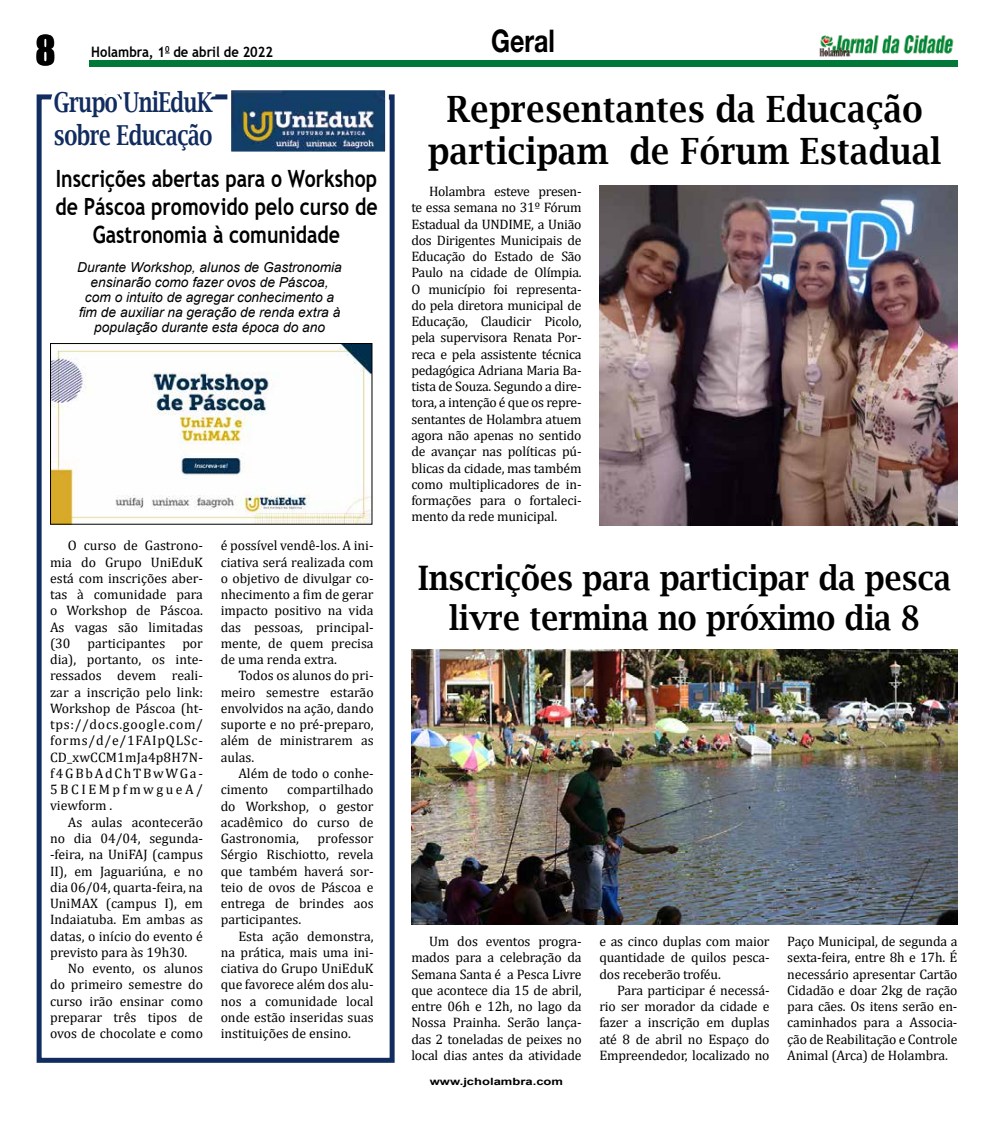
<style>
.page{position:relative;width:993px;height:1124px;background:#fff}
.page>*{position:absolute;margin:0;border:0;box-sizing:border-box;transform-origin:0 0}
.t1{font:37.5px "Impact";color:#000}
.t2{font:600 36.25px/41.2px "Lucida Bright";letter-spacing:.01em;color:#000;text-align:center;scale:.9 1}
.t3{font:600 33.75px/40px "Lucida Bright";color:#000;text-align:center;scale:.9 1}
.t4{font:700 31.25px "Helvetica Neue";color:#000;scale:.8 1}
.t5{font:600 27.5px/33px "Lucida Bright";letter-spacing:-.02em;color:#112c5f;scale:.76 1}
.t6{font:700 23.75px/27.5px "Trebuchet MS";color:#000;text-align:center;scale:.82 1}
.t7{font:700 14.38px "Trebuchet MS";color:#000;scale:.9 1}
.t8{font:13.75px/16.2px "Cambria";color:#000;text-align:justify}
.t9{font:italic 13.75px/15px "Arial";color:#000;text-align:center}
.t10{font:700 10px "Arial";color:#000;scale:1.3 1}
</style>
<div class="page">
<img style="left:819px;top:35px;width:135px;height:22px">
<div style="left:37px;top:94px;width:357px;height:968px;border:5px solid #112c5f"></div>
<svg style="left:45px;top:60px;width:912px;height:110px"></svg>
<img style="left:232px;top:91px;width:152px;height:59px">
<div style="left:227px;top:86px;width:162px;height:69px;border:4px solid #fff"></div>
<img style="left:411px;top:649px;width:546px;height:275px">
<img style="left:599px;top:185px;width:358px;height:340px">
<img style="left:52px;top:345px;width:318px;height:177px">
<div style="left:50px;top:343px;width:322px;height:181px;border:1px solid #000"></div>
<h1 class="t1" style="left:35px;top:21px;width:22px">8</h1>
<p class="t7" style="left:91px;top:43px;width:203px">Holambra, 1<sup>0</sup> de abril de 2022</p>
<h3 class="t5" style="left:54px;top:85px;width:210px">Grupo UniEduK sobre Educação</h3>
<h3 class="t6" style="left:55px;top:165px;width:394px">Inscrições abertas para o Workshop de Páscoa promovido pelo curso de<br>Gastronomia à comunidade</h3>
<p class="t9" style="left:77px;top:259px;width:266px">Durante Workshop, alunos de Gastronomia ensinarão como fazer ovos de Páscoa, com o intuito de agregar conhecimento a fim de auxiliar na geração de renda extra à população durante esta época do ano</p>
<p class="t8" style="left:50px;top:537px;width:154px;text-indent:18px">O curso de Gastrono&shy;mia do Grupo UniEduK está com inscrições aber&shy;tas à comunidade para o Workshop de Páscoa.<br>As vagas são limitadas (30 participantes por dia), portanto, os inte&shy;ressados devem reali&shy;zar a inscrição pelo link:<br>Workshop de Páscoa (ht&shy;tps://docs.google.com/ forms/d/e/1FAIpQLSc-CD_xwCCM1mJa4p8H7N&shy;f4GBbAdChTBwWGa-5BCIEMpfmwgueA/ viewform .</p>
<p class="t8" style="left:50px;top:813px;width:154px;text-indent:18px">As aulas acontecerão no dia 04/04, segunda--feira, na UniFAJ (campus II), em Jaguariúna, e no dia 06/04, quarta-feira, na UniMAX (campus I), em Indaiatuba. Em ambas as datas, o início do evento é previsto para às 19h30.</p>
<p class="t8" style="left:50px;top:960px;width:154px;text-indent:18px">No evento, os alunos do primeiro semestre do curso irão ensinar como preparar três tipos de ovos de chocolate e como</p>
<p class="t8" style="left:221px;top:537px;width:154px">é possível vendê-los. A ini&shy;ciativa será realizada com o objetivo de divulgar co&shy;nhecimento a fim de gerar impacto positivo na vida das pessoas, principal&shy;mente, de quem precisa de uma renda extra.</p>
<p class="t8" style="left:221px;top:667px;width:154px;text-indent:18px">Todos os alunos do pri&shy;meiro semestre estarão envolvidos na ação, dando suporte e no pré-preparo, além de ministrarem as aulas.</p>
<p class="t8" style="left:220px;top:765px;width:154px;text-indent:18px">Além de todo o conhe&shy;cimento</p>
<p class="t8" style="left:220px;top:781px;width:154px;text-indent:67px">compartilhado do Workshop, o gestor acadêmico do curso de Gastronomia,</p>
<p class="t8" style="left:220px;top:830px;width:154px;text-indent:97px">professor Sérgio Rischiotto, revela que também haverá sor&shy;teio de ovos de Páscoa e entrega de brindes aos participantes.</p>
<p class="t8" style="left:220px;top:927px;width:154px;text-indent:18px">Esta ação demonstra, na prática, mais uma ini&shy;ciativa do Grupo UniEduK que favorece além dos alu&shy;nos a comunidade local onde estão inseridas suas instituições de ensino.</p>
<h3 class="t4" style="left:491px;top:22px;width:81px">Geral</h3>
<h2 class="t2" style="left:428px;top:89px;width:571px">Representantes da Educação participam de Fórum Estadual</h2>
<p class="t8" style="left:411px;top:183px;width:172px;text-indent:18px">Holambra esteve presen&shy;te essa semana no 31º Fórum Estadual da UNDIME, a União dos Dirigentes Municipais de Educação do Estado de São Paulo na cidade de Olímpia.<br>O município foi representa&shy;do pela diretora municipal de Educação, Claudicir Picolo, pela supervisora Renata Por&shy;reca e pela assistente técnica pedagógica Adriana Maria Ba&shy;tista de Souza. Segundo a dire&shy;tora, a intenção é que os repre&shy;sentantes de Holambra atuem agora não apenas no sentido de avançar nas políticas pú&shy;blicas da cidade, mas também como multiplicadores de in&shy;formações para o fortaleci&shy;mento da rede municipal.</p>
<h3 class="t3" style="left:418px;top:557px;width:593px">Inscrições para participar da pesca livre termina no próximo dia 8</h3>
<p class="t8" style="left:411px;top:933px;width:172px;text-indent:18px">Um dos eventos progra&shy;mados para a celebração da Semana Santa é a Pesca Livre que acontece dia 15 de abril, entre 06h e 12h, no lago da Nossa Prainha. Serão lança&shy;das 2 toneladas de peixes no local dias antes da atividade</p>
<p class="t8" style="left:599px;top:933px;width:172px">e as cinco duplas com maior quantidade de quilos pesca&shy;dos receberão troféu.</p>
<p class="t8" style="left:599px;top:981px;width:172px;text-indent:18px">Para participar é necessá&shy;rio ser morador da cidade e fazer a inscrição em duplas até 8 de abril no Espaço do Empreendedor, localizado no</p>
<p class="t10" style="left:429px;top:1074px;width:104px">www.jcholambra.com</p>
<p class="t8" style="left:787px;top:933px;width:172px">Paço Municipal, de segunda a sexta-feira, entre 8h e 17h. É necessário apresentar Cartão Cidadão e doar 2kg de ração para cães. Os itens serão en&shy;caminhados para a Associa&shy;ção de Reabilitação e Controle Animal (Arca) de Holambra.</p>
</div>
